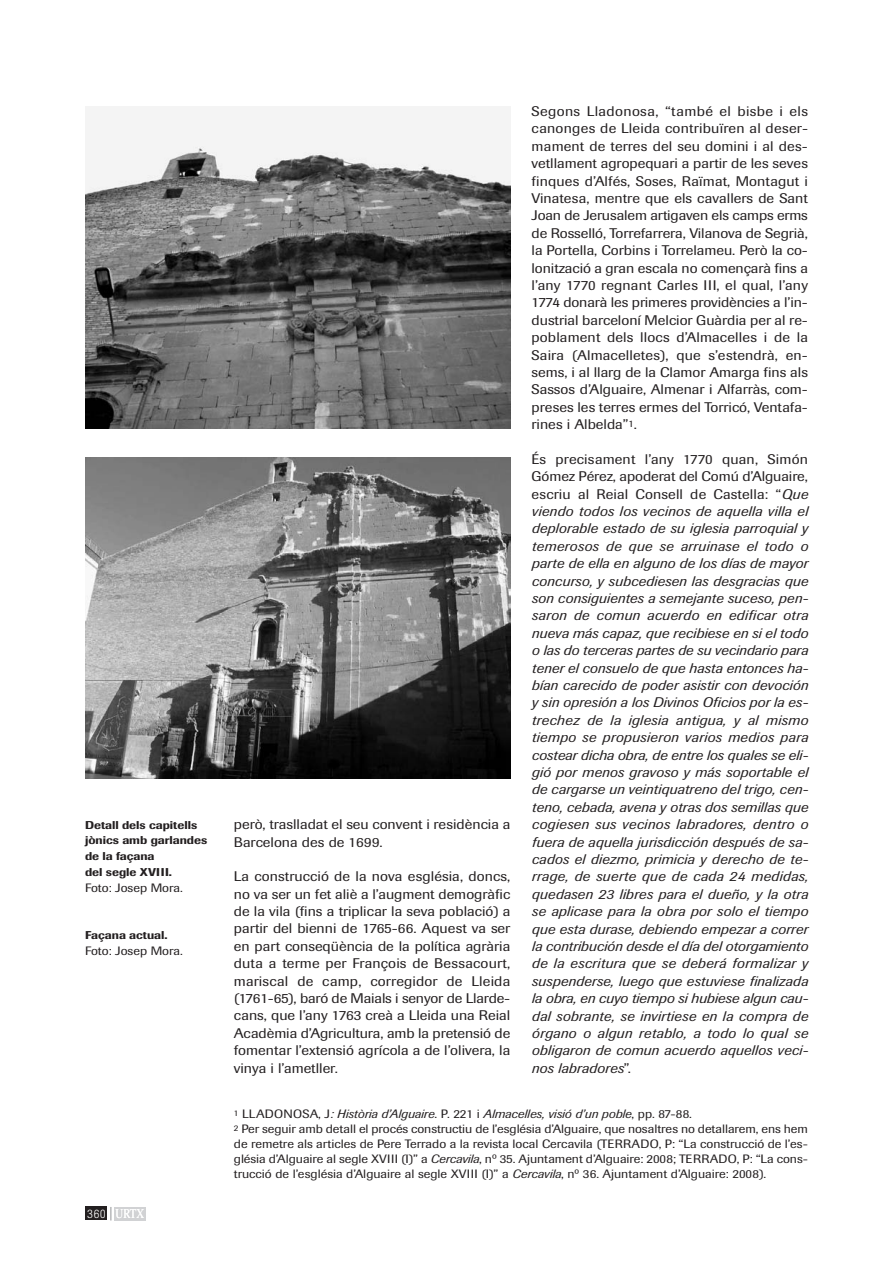
<style>
.page{position:relative;width:893px;height:1263px;background:#fff}
.page>*{position:absolute;margin:0;border:0;box-sizing:border-box;transform-origin:0 0}
.t1{font:italic 13.8px/17.4px "Imago";letter-spacing:.01em;color:#231f20;scale:1.1 1}
.t2{font:13.8px/17.4px "Imago";color:#231f20;text-align:justify;scale:1.1 1}
.t3{font:13.5px "Times";color:#fff;scale:.8 1}
.t4{font:12px/15px "Imago";color:#231f20;scale:1.1 1}
.t5{font:500 11.25px/15.8px "Imago";color:#231f20;scale:1.1 1}
.s1{font-family:"Imago";font-weight:300;font-size:12.75px}
.s2{font-style:normal}
.s3{font-style:italic}
</style>
<div class="page">
<div style="left:85px;top:1207px;width:22px;height:13px;background:#231f20"></div>
<div style="left:114px;top:1207px;width:31px;height:13px;background:#d1d2d4"></div>
<svg style="left:111px;top:1207px;width:1px;height:13px"></svg>
<img style="left:85px;top:106px;width:425px;height:322px">
<img style="left:85px;top:458px;width:425px;height:320px">
<p class="t5" style="left:85px;top:818px;width:113px">Detall dels capitells jònics amb garlandes de la façana<br>del segle XVIII.</p>
<p class="t4" style="left:85px;top:881px;width:90px">Foto: Josep Mora.</p>
<p class="t5" style="left:85px;top:928px;width:77px">Façana actual.</p>
<p class="t4" style="left:85px;top:944px;width:90px">Foto: Josep Mora.</p>
<p class="t3" style="left:87px;top:1209px;width:73px"><span class="s1">360</span> URTX</p>
<p class="t2" style="left:531px;top:104px;width:253px">Segons Lladonosa, “també el bisbe i els canonges de Lleida contribuïren al deser&shy;mament de terres del seu domini i al des&shy;vetllament agropequari a partir de les seves finques d’Alfés, Soses, Raïmat, Montagut i Vinatesa, mentre que els cavallers de Sant Joan de Jerusalem artigaven els camps erms de Rosselló, Torrefarrera, Vilanova de Segrià, la Portella, Corbins i Torrelameu. Però la co&shy;lonització a gran escala no començarà fins a l’any 1770 regnant Carles III, el qual, l’any 1774 donarà les primeres providències a l’in&shy;dustrial barceloní Melcior Guàrdia per al re&shy;poblament dels llocs d’Almacelles i de la Saira (Almacelletes), que s’estendrà, en&shy;sems, i al llarg de la Clamor Amarga fins als Sassos d’Alguaire, Almenar i Alfarràs, com&shy;preses les terres ermes del Torricó, Ventafa&shy;rines i Albelda”<sup>1</sup>.</p>
<p class="t1" style="left:531px;top:452px;width:253px"><span class="s2">És precisament l’any 1770 quan, Simón Gómez Pérez, apoderat del Comú d’Alguaire, escriu al Reial Consell de Castella: “</span>Que viendo todos los vecinos de aquella villa el deplorable estado de su iglesia parroquial y temerosos de que se arruinase el todo o parte de ella en alguno de los días de mayor concurso, y subcediesen las desgracias que son consiguientes a semejante suceso, pen&shy;saron de comun acuerdo en edificar otra nueva más capaz, que recibiese en si el todo o las do terceras partes de su vecindario para tener el consuelo de que hasta entonces ha&shy;bían carecido de poder asistir con devoción y sin opresión a los Divinos Oficios por la es&shy;trechez de la iglesia antigua, y al mismo tiempo se propusieron varios medios para costear dicha obra, de entre los quales se eli&shy;gió por menos gravoso y más soportable el de cargarse un veintiquatreno del trigo, cen&shy;teno, cebada, avena y otras dos semillas que cogiesen sus vecinos labradores, dentro o fuera de aquella jurisdicción después de sa&shy;cados el diezmo, primicia y derecho de te&shy;rrage, de suerte que de cada 24 medidas, quedasen 23 libres para el dueño, y la otra se aplicase para la obra por solo el tiempo que esta durase, debiendo empezar a correr la contribución desde el día del otorgamiento de la escritura que se deberá formalizar y suspenderse, luego que estuviese finalizada la obra, en cuyo tiempo si hubiese algun cau&shy;dal sobrante, se invirtiese en la compra de órgano o algun retablo, a todo lo qual se obligaron de comun acuerdo aquellos veci&shy;nos labradores<span class="s2">”.</span></p>
<p class="t4" style="left:234px;top:1107px;width:523px"><sup>1</sup> LLADONOSA, J<span class="s3">: Història d’Alguaire</span>. P. 221 i <span class="s3">Almacelles, visió d’un poble</span>, pp. 87-88.<br><sup>2</sup> Per seguir amb detall el procés constructiu de l’església d’Alguaire, que nosaltres no detallarem, ens hem de remetre als articles de Pere Terrado a la revista local Cercavila (TERRADO, P: “La construcció de l’es&shy;glésia d’Alguaire al segle XVIII (I)” a <span class="s3">Cercavila</span>, nº 35. Ajuntament d’Alguaire: 2008; TERRADO, P: “La cons&shy;trucció de l’església d’Alguaire al segle XVIII (I)” a <span class="s3">Cercavila</span>, nº 36. Ajuntament d’Alguaire: 2008).</p>
<p class="t2" style="left:234px;top:817px;width:253px">però, traslladat el seu convent i residència a<br>Barcelona des de 1699.</p>
<p class="t2" style="left:234px;top:869px;width:253px">La construcció de la nova església, doncs, no va ser un fet aliè a l’augment demogràfic de la vila (fins a triplicar la seva població) a partir del bienni de 1765-66. Aquest va ser en part conseqüència de la política agrària duta a terme per François de Bessacourt, mariscal de camp, corregidor de Lleida (1761-65), baró de Maials i senyor de Llarde&shy;cans, que l’any 1763 creà a Lleida una Reial Acadèmia d’Agricultura, amb la pretensió de fomentar l’extensió agrícola a de l’olivera, la vinya i l’ametller.</p>
</div>
